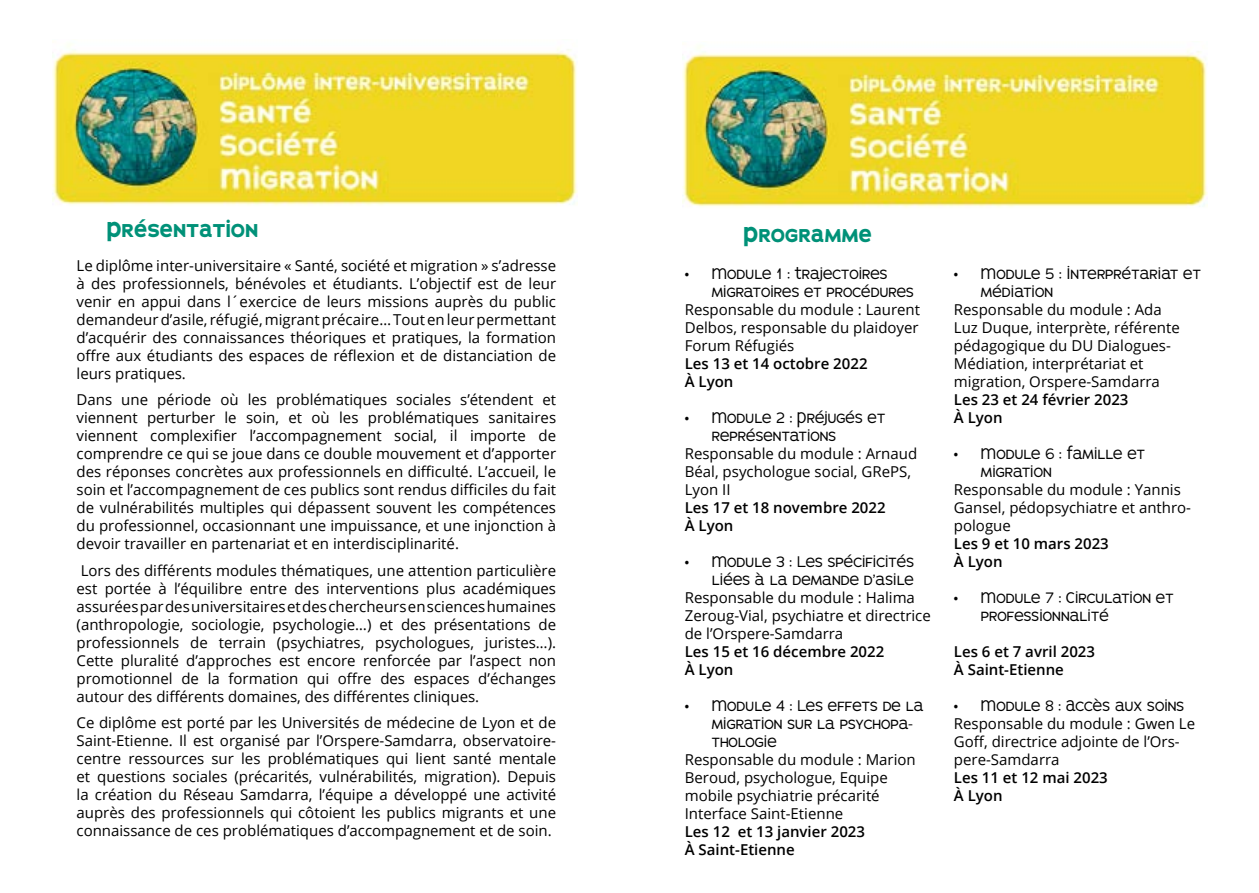
<style>
.page{position:relative;width:1259px;height:893px;background:#fff}
.page>*{position:absolute;margin:0;border:0;box-sizing:border-box;transform-origin:0 0}
.t1{font:700 21px "Big Smalls";color:#009178}
.t2{font:15px/18px "Open Sans";color:#000}
.t3{font:15px/18px "Big Smalls";color:#000}
.t4{font:600 15px/18px "Open Sans";color:#000}
</style>
<div class="page">
<img style="left:53px;top:44px;width:524px;height:162px">
<img style="left:682px;top:46px;width:525px;height:162px">
<h1 class="t1" style="left:106px;top:215px;width:154px">Présentation</h1>
<p class="t2" style="left:77px;top:256px;width:481px;text-align:justify">Le diplôme inter-universitaire « Santé, société et migration » s’adresse à des professionnels, bénévoles et étudiants. L’objectif est de leur venir en appui dans l´exercice de leurs missions auprès du public demandeur d’asile, réfugié, migrant précaire… Tout en leur permettant d’acquérir des connaissances théoriques et pratiques, la formation offre aux étudiants des espaces de réflexion et de distanciation de leurs pratiques.</p>
<p class="t2" style="left:77px;top:391px;width:481px;text-align:justify">Dans une période où les problématiques sociales s’étendent et viennent perturber le soin, et où les problématiques sanitaires viennent complexifier l’accompagnement social, il importe de comprendre ce qui se joue dans ce double mouvement et d’apporter des réponses concrètes aux professionnels en difficulté. L’accueil, le soin et l’accompagnement de ces publics sont rendus difficiles du fait de vulnérabilités multiples qui dépassent souvent les compétences du professionnel, occasionnant une impuissance, et une injonction à devoir travailler en partenariat et en interdisciplinarité.</p>
<p class="t2" style="left:77px;top:561px;width:481px;text-align:justify">Lors des différents modules thématiques, une attention particulière est portée à l’équilibre entre des interventions plus académiques assurées par des universitaires et des chercheurs en sciences humaines (anthropologie, sociologie, psychologie…) et des présentations de professionnels de terrain (psychiatres, psychologues, juristes…).<br>Cette pluralité d’approches est encore renforcée par l’aspect non promotionnel de la formation qui offre des espaces d’échanges autour des différents domaines, des différentes cliniques.</p>
<p class="t2" style="left:77px;top:714px;width:481px;text-align:justify">Ce diplôme est porté par les Universités de médecine de Lyon et de Saint-Etienne. Il est organisé par l’Orspere-Samdarra, observatoire&shy;centre ressources sur les problématiques qui lient santé mentale et questions sociales (précarités, vulnérabilités, migration). Depuis la création du Réseau Samdarra, l’équipe a développé une activité auprès des professionnels qui côtoient les publics migrants et une connaissance de ces problématiques d’accompagnement et de soin.</p>
<h1 class="t1" style="left:743px;top:220px;width:130px">Programme</h1>
<p class="t3" style="left:712px;top:264px;width:204px;text-indent:-27px">• Module 1 : Trajectoires migratoires et procédures</p>
<p class="t2" style="left:685px;top:300px;width:237px;text-align:justify">Responsable du module : Laurent Delbos, responsable du plaidoyer Forum Réfugiés</p>
<p class="t4" style="left:685px;top:354px;width:184px">Les 13 et 14 octobre 2022<br>À Lyon</p>
<p class="t3" style="left:712px;top:408px;width:175px;text-indent:-27px">• Module 2 : Préjugés et représentations</p>
<p class="t2" style="left:685px;top:444px;width:234px">Responsable du module : Arnaud<br>Béal, psychologue social, GRePS,<br>Lyon II</p>
<p class="t4" style="left:685px;top:498px;width:202px">Les 17 et 18 novembre 2022<br>À Lyon</p>
<p class="t3" style="left:685px;top:552px;width:231px;text-align:right">• Module 3 : Les spécificités liées à la demande d’asile</p>
<p class="t2" style="left:685px;top:588px;width:248px">Responsable du module : Halima<br>Zeroug-Vial, psychiatre et directrice de l’Orspere-Samdarra</p>
<p class="t4" style="left:685px;top:642px;width:201px">Les 15 et 16 décembre 2022<br>À Lyon</p>
<p class="t3" style="left:712px;top:696px;width:213px;text-indent:-27px">• Module 4 : Les effets de la migration sur la psychopa&shy;thologie</p>
<p class="t2" style="left:685px;top:750px;width:232px">Responsable du module : Marion<br>Beroud, psychologue, Equipe mobile psychiatrie précarité<br>Interface Saint-Etienne</p>
<p class="t4" style="left:685px;top:822px;width:182px">Les 12 et 13 janvier 2023<br>À Saint-Etienne</p>
<p class="t3" style="left:981px;top:264px;width:221px;text-indent:-27px">• Module 5 : Interprétariat et médiation</p>
<p class="t2" style="left:954px;top:300px;width:227px">Responsable du module : Ada<br>Luz Duque, interprète, référente pédagogique du DU Dialogues-<br>Médiation, interprétariat et migration, Orspere-Samdarra</p>
<p class="t4" style="left:954px;top:390px;width:176px">Les 23 et 24 février 2023<br>À Lyon</p>
<p class="t3" style="left:981px;top:444px;width:166px;text-indent:-27px">• Module 6 : Famille et migration</p>
<p class="t2" style="left:954px;top:480px;width:239px">Responsable du module : Yannis<br>Gansel, pédopsychiatre et anthro&shy;pologue</p>
<p class="t4" style="left:954px;top:534px;width:156px">Les 9 et 10 mars 2023<br>À Lyon</p>
<p class="t3" style="left:981px;top:588px;width:194px;text-indent:-27px">• Module 7 : Circulation et professionnalité</p>
<p class="t4" style="left:954px;top:642px;width:143px">Les 6 et 7 avril 2023<br>À Saint-Etienne</p>
<p class="t3" style="left:954px;top:696px;width:232px">• Module 8 : Accès aux soins</p>
<p class="t2" style="left:954px;top:714px;width:243px">Responsable du module : Gwen Le<br>Goff, directrice adjointe de l’Ors&shy;pere-Samdarra</p>
<p class="t4" style="left:954px;top:768px;width:155px">Les 11 et 12 mai 2023<br>À Lyon</p>
</div>
